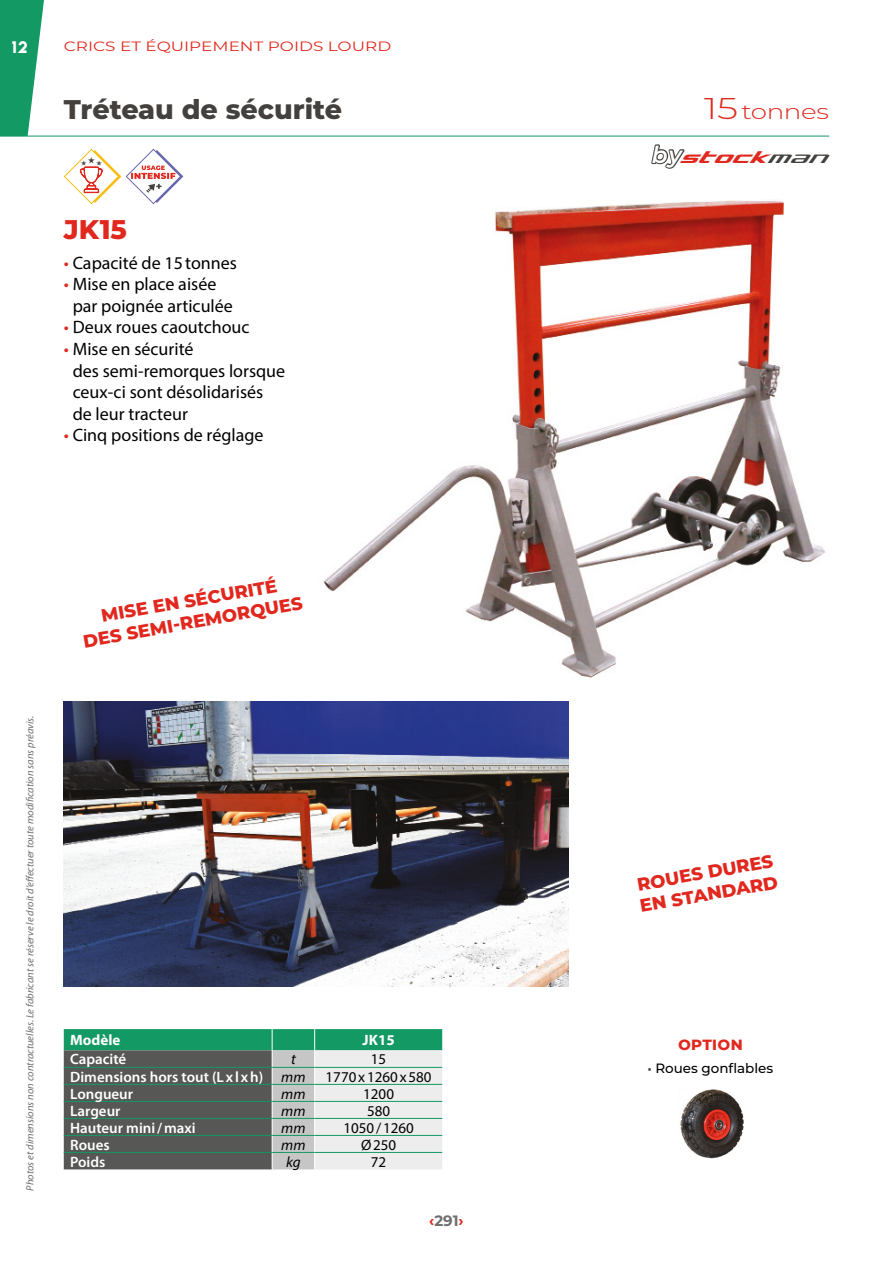
<style>
.page{position:relative;width:893px;height:1263px;background:#fff}
.page>*{position:absolute;margin:0;border:0;box-sizing:border-box;transform-origin:0 0}
.Designation{font:800 27px "Montserrat";color:#43403d}
.Ref_Titre{font:800 27px "Montserrat";color:#e1281e}
.Descriptif_texte{font:italic 700 23.25px "Concielian";color:#e1281e}
.Ref_Titre-2{font:300 21px "Montserrat";letter-spacing:-.015em;color:#e1281e;scale:1.25 1}
.Texte_Avantages{font:18px/21.6px "Myriad Pro";color:#000}
.info_italique{font:800 18px/21.6px "Montserrat";color:#e1281e;text-align:center}
.Option{font:700 18px "Montserrat";color:#e1281e}
.t1{font:600 15px "Myriad Pro";color:#fff}
.t2{font:15px "Myriad Pro";color:#000}
.t3{font:italic 15px "Myriad Pro";color:#000}
.t4{font:700 15px "Myriad Pro";color:#fff}
.t5{font:700 15px "Montserrat";color:#706f6f}
.t6{font:800 15px "TYPOGRAPHPRO";color:#fff}
.t7{font:13.5px "Montserrat";color:#e1281e;scale:1.25 1}
.Option_texte{font:500 13.5px "Montserrat";color:#000}
.t8{font:italic 10.5px "Myriad Pro";color:#706f6f}
.s1{font-size:30px}
.s2{color:#e1281e}
.s3{font-family:"Montserrat";font-weight:600;color:#43403d}
.s4{font-weight:300;color:#43403d}
.s5{font-family:"Myriad Pro";font-weight:400;color:#43403d}
</style>
<div class="page">
<svg style="left:0;top:0;width:49px;height:136px"></svg>
<hr style="left:0;top:136px;width:829px;height:1px;background:#139963">
<svg style="left:64px;top:1029px;width:378px;height:140px;background:#80968c"></svg>
<hr style="left:64px;top:1067px;width:208px;height:1px;background:#139963">
<hr style="left:272px;top:1067px;width:43px;height:1px;background:#139963">
<hr style="left:315px;top:1067px;width:127px;height:1px;background:#139963">
<hr style="left:64px;top:1084px;width:208px;height:1px;background:#139963">
<hr style="left:272px;top:1084px;width:43px;height:1px;background:#139963">
<hr style="left:315px;top:1084px;width:127px;height:1px;background:#139963">
<hr style="left:64px;top:1101px;width:208px;height:1px;background:#139963">
<hr style="left:272px;top:1101px;width:43px;height:1px;background:#139963">
<hr style="left:315px;top:1101px;width:127px;height:1px;background:#139963">
<hr style="left:64px;top:1118px;width:208px;height:1px;background:#139963">
<hr style="left:272px;top:1118px;width:43px;height:1px;background:#139963">
<hr style="left:315px;top:1118px;width:127px;height:1px;background:#139963">
<hr style="left:64px;top:1135px;width:208px;height:1px;background:#139963">
<hr style="left:272px;top:1135px;width:43px;height:1px;background:#139963">
<hr style="left:315px;top:1135px;width:127px;height:1px;background:#139963">
<hr style="left:64px;top:1152px;width:208px;height:1px;background:#139963">
<hr style="left:272px;top:1152px;width:43px;height:1px;background:#139963">
<hr style="left:315px;top:1152px;width:127px;height:1px;background:#139963">
<img style="left:323px;top:199px;width:502px;height:479px">
<img style="left:680px;top:1089px;width:64px;height:70px">
<img style="left:64px;top:702px;width:504px;height:284px">
<svg style="left:63px;top:148px;width:120px;height:57px"></svg>
<p class="t6" style="left:12px;top:36px;width:18px">12</p>
<p class="t7" style="left:64px;top:37px;width:263px">CRICS ET ÉQUIPEMENT POIDS LOURD</p>
<p class="Designation" style="left:64px;top:90px;width:280px">Tréteau de sécurité</p>
<p class="Ref_Titre-2" style="left:704px;top:97px;width:102px"><span class="s1">15</span> tonnes</p>
<p class="Ref_Titre" style="left:64px;top:209px;width:65px">JK15</p>
<p class="Texte_Avantages" style="left:64px;top:252px;width:175px"><span class="s2">•</span> Capacité de 15tonnes</p>
<p class="Texte_Avantages" style="left:73px;top:273px;width:162px;text-indent:-9px"><span class="s2">•</span> Mise en place aisée par poignée articulée</p>
<p class="Texte_Avantages" style="left:64px;top:316px;width:187px"><span class="s2">•</span> Deux roues caoutchouc</p>
<p class="Texte_Avantages" style="left:73px;top:338px;width:214px;text-indent:-9px"><span class="s2">•</span> Mise en sécurité<br>des semi-remorques lorsque ceux-ci sont désolidarisés de leur tracteur</p>
<p class="Texte_Avantages" style="left:64px;top:424px;width:201px"><span class="s2">•</span> Cinq positions de réglage</p>
<p class="t8" style="left:23px;top:1191px;width:477px;rotate:-90deg">Photos et dimensions non contractuelles. Le fabricant se réserve le droit d’effectuer toute modification sans préavis.</p>
<p class="info_italique" style="left:78px;top:608px;width:224px;rotate:-10deg">MISE EN SÉCURITÉ<br>DES SEMI-REMORQUES</p>
<p class="t4" style="left:70px;top:1030px;width:52px">Modèle</p>
<p class="t4" style="left:363px;top:1030px;width:34px">JK15</p>
<p class="t1" style="left:70px;top:1050px;width:58px">Capacité</p>
<p class="t3" style="left:291px;top:1050px;width:6px">t</p>
<p class="t2" style="left:371px;top:1050px;width:17px">15</p>
<p class="t1" style="left:70px;top:1067px;width:195px">Dimensions hors tout (L x l xh)</p>
<p class="t3" style="left:281px;top:1067px;width:26px">mm</p>
<p class="t2" style="left:326px;top:1067px;width:108px">1770x1260x580</p>
<p class="t1" style="left:70px;top:1084px;width:65px">Longueur</p>
<p class="t3" style="left:281px;top:1084px;width:26px">mm</p>
<p class="t2" style="left:363px;top:1084px;width:32px">1200</p>
<p class="t1" style="left:70px;top:1101px;width:52px">Largeur</p>
<p class="t3" style="left:281px;top:1101px;width:26px">mm</p>
<p class="t2" style="left:367px;top:1101px;width:25px">580</p>
<p class="t1" style="left:70px;top:1118px;width:127px">Hauteur mini/maxi</p>
<p class="t3" style="left:281px;top:1118px;width:26px">mm</p>
<p class="t2" style="left:343px;top:1118px;width:72px">1050/1260</p>
<p class="t1" style="left:70px;top:1135px;width:41px">Roues</p>
<p class="t3" style="left:281px;top:1135px;width:26px">mm</p>
<p class="t2" style="left:361px;top:1135px;width:37px">Ø250</p>
<p class="t1" style="left:70px;top:1152px;width:37px">Poids</p>
<p class="t3" style="left:286px;top:1152px;width:16px">kg</p>
<p class="t2" style="left:371px;top:1152px;width:17px">72</p>
<p class="t5" style="left:429px;top:1210px;width:36px"><span class="s2">‹</span>291<span class="s2">›</span></p>
<p class="Descriptif_texte" style="left:652px;top:146px;width:176px"><span class="s3">by</span>stock<span class="s4">man</span></p>
<p class="info_italique" style="left:635px;top:873px;width:139px;rotate:-10deg">ROUES DURES</p>
<p class="info_italique" style="left:638px;top:894px;width:141px;rotate:-10deg">EN STANDARD</p>
<p class="Option" style="left:678px;top:1031px;width:67px">option</p>
<p class="Option_texte" style="left:648px;top:1059px;width:127px"><span class="s5">•</span> Roues gonflables</p>
</div>
